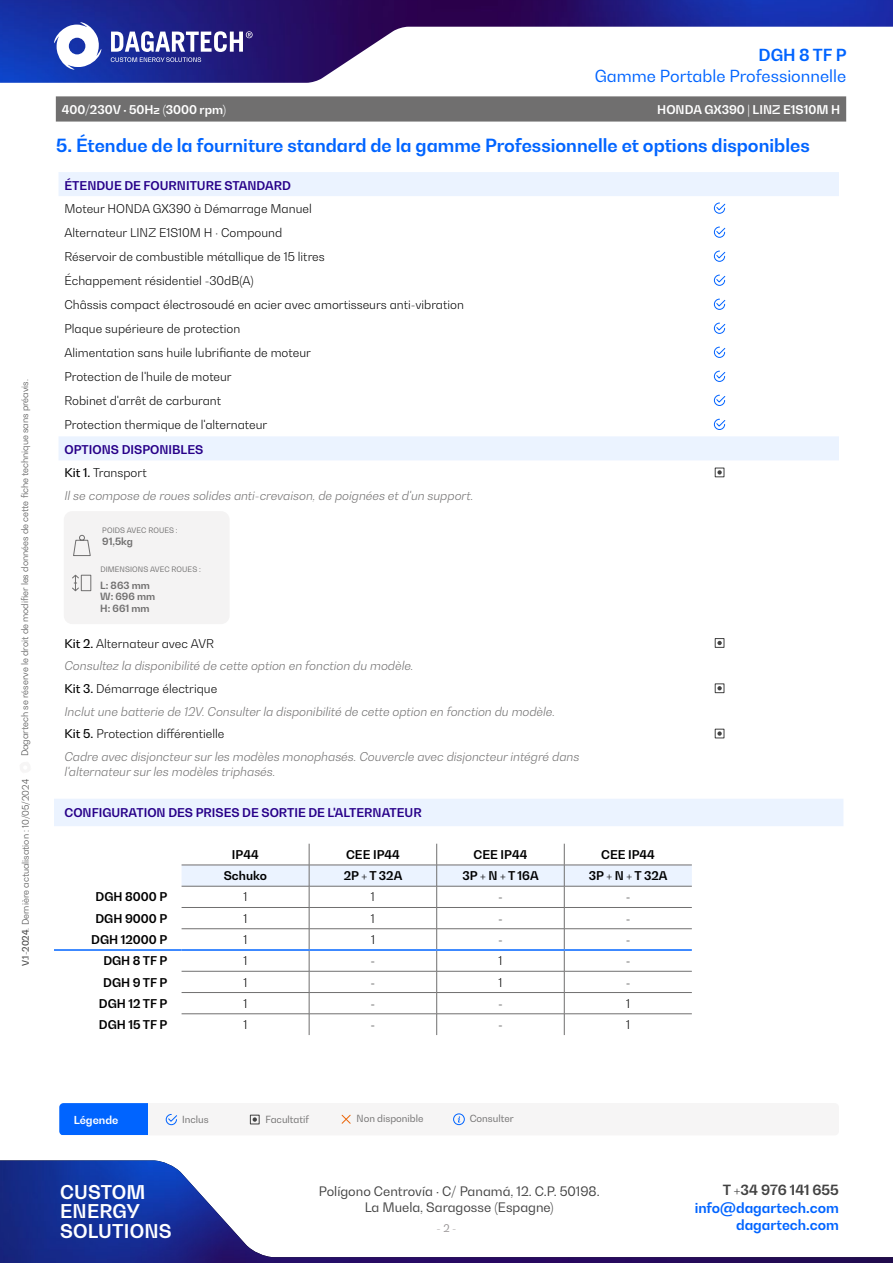
<style>
.page{position:relative;width:893px;height:1263px;background:#fff}
.page>*{position:absolute;margin:0;border:0;box-sizing:border-box;transform-origin:0 0}
.t1{font:700 18.75px/19.4px "Bw Gradual";letter-spacing:.01em;color:#fff}
.t2{font:700 18px "Bw Gradual";color:#0064ff}
.t3{font:16.5px "Bw Gradual";color:#0064ff}
.t4{font:700 16.5px "Bw Gradual";color:#0064ff}
.t5{font:700 13.95px "Bw Gradual";color:#0064ff}
.t6{font:700 13.95px "Bw Gradual";color:#424242}
.t7{font:12.9px/16.2px "Bw Gradual";color:#424242;text-align:center}
.t8{font:italic 300 12px/22.6px "Bw Gradual";color:#706f6f}
.t9{font:300 12px/24px "Bw Gradual";color:#000}
.t10{font:700 12px "Bw Gradual";color:#000}
.t11{font:700 12px "Bw Gradual";color:#270089}
.t12{font:700 12px "Bw Gradual";color:#fff}
.t13{font:700 10.95px "Bw Gradual";color:#fff}
.t14{font:10.5px "Bw Gradual";color:#949091}
.t15{font:700 9.9px/11.4px "Bw Gradual";color:#706f6f}
.t16{font:9.75px "Bw Gradual";color:#706f6f}
.t17{font:300 9px "Bw Gradual";color:#424242}
.t18{font:7.5px "Bw Gradual";letter-spacing:.01em;color:#706f6f}
.s1{font-weight:500}
.s2{font-weight:700;font-style:normal;color:#270089}
.s3{font-weight:500;font-style:normal;color:#000}
.s4{font-style:normal;color:#000}
</style>
<div class="page">
<img style="left:0;top:0;width:893px;height:83px">
<svg style="left:111px;top:31px;width:142px;height:31px"></svg>
<svg style="left:54px;top:22px;width:47px;height:48px"></svg>
<img style="left:0;top:1160px;width:893px;height:103px">
<div style="left:59px;top:1103px;width:780px;height:32px;background:#f6f5f5;border-radius:4px"></div>
<div style="left:59px;top:1103px;width:89px;height:32px;background:#0064ff"></div>
<svg style="left:165px;top:1114px;width:12px;height:11px"></svg>
<div style="left:250px;top:1115px;width:10px;height:9px;border:1px solid #424242"></div>
<svg style="left:253px;top:1117px;width:4px;height:5px"></svg>
<div style="left:453px;top:1114px;width:12px;height:11px;border:1px solid #0064ff;border-radius:50%"></div>
<svg style="left:458px;top:1116px;width:2px;height:7px"></svg>
<svg style="left:341px;top:1114px;width:10px;height:10px"></svg>
<div style="left:64px;top:511px;width:166px;height:113px;background:#f4f3f3;border-radius:9px"></div>
<svg style="left:59px;top:172px;width:780px;height:288px"></svg>
<svg style="left:714px;top:202px;width:12px;height:12px"></svg>
<svg style="left:714px;top:226px;width:12px;height:12px"></svg>
<svg style="left:714px;top:250px;width:12px;height:12px"></svg>
<svg style="left:714px;top:274px;width:12px;height:12px"></svg>
<svg style="left:714px;top:298px;width:12px;height:12px"></svg>
<svg style="left:714px;top:322px;width:12px;height:12px"></svg>
<svg style="left:714px;top:346px;width:12px;height:12px"></svg>
<svg style="left:714px;top:370px;width:12px;height:12px"></svg>
<svg style="left:714px;top:394px;width:12px;height:12px"></svg>
<svg style="left:714px;top:418px;width:12px;height:12px"></svg>
<div style="left:715px;top:468px;width:9px;height:9px;border:1px solid #424242"></div>
<svg style="left:717px;top:470px;width:5px;height:5px"></svg>
<div style="left:715px;top:638px;width:9px;height:10px;border:1px solid #424242"></div>
<svg style="left:717px;top:641px;width:5px;height:4px"></svg>
<div style="left:715px;top:683px;width:9px;height:10px;border:1px solid #424242"></div>
<svg style="left:717px;top:686px;width:5px;height:4px"></svg>
<div style="left:715px;top:729px;width:9px;height:9px;border:1px solid #424242"></div>
<svg style="left:717px;top:731px;width:5px;height:5px"></svg>
<div style="left:54px;top:799px;width:789px;height:27px;background:#ebf3ff"></div>
<svg style="left:56px;top:96px;width:790px;height:26px;background:#747373"></svg>
<svg style="left:73px;top:535px;width:18px;height:21px"></svg>
<svg style="left:72px;top:575px;width:19px;height:16px"></svg>
<svg style="left:182px;top:844px;width:510px;height:191px"></svg>
<hr style="left:54px;top:949px;width:128px;height:2px;background:#0064ff">
<hr style="left:182px;top:949px;width:127px;height:2px;background:#0064ff">
<hr style="left:309px;top:949px;width:128px;height:2px;background:#0064ff">
<hr style="left:437px;top:949px;width:127px;height:2px;background:#0064ff">
<hr style="left:564px;top:949px;width:128px;height:2px;background:#0064ff">
<p class="t17" style="left:19px;top:756px;width:379px;rotate:-90deg">Dagartech se réserve le droit de modifier les données de cette fiche technique sans préavis.</p>
<p class="t17" style="left:20px;top:966px;width:188px;rotate:-90deg"><span class="s1">V.1-2024</span>. Dernière actualisation : 10/05/2024</p>
<h3 class="t4" style="left:758px;top:44px;width:90px">DGH 8 TF P</h3>
<h3 class="t3" style="left:595px;top:65px;width:253px">Gamme Portable Professionnelle</h3>
<p class="t12" style="left:62px;top:101px;width:166px">400/230V · 50Hz (3000 rpm)</p>
<p class="t12" style="left:657px;top:101px;width:184px">HONDA GX390 | LINZ E1S10M H</p>
<h2 class="t2" style="left:56px;top:134px;width:755px">5. Étendue de la fourniture standard de la gamme Professionnelle et options disponibles</h2>
<p class="t11" style="left:64px;top:178px;width:228px">ÉTENDUE DE FOURNITURE STANDARD</p>
<p class="t9" style="left:64px;top:196px;width:401px">Moteur HONDA GX390 à Démarrage Manuel<br>Alternateur LINZ E1S10M H · Compound<br>Réservoir de combustible métallique de 15 litres<br>Échappement résidentiel -30dB(A)<br>Châssis compact électrosoudé en acier avec amortisseurs anti-vibration Plaque supérieure de protection<br>Alimentation sans huile lubrifiante de moteur<br>Protection de l'huile de moteur<br>Robinet d'arrêt de carburant<br>Protection thermique de l'alternateur</p>
<p class="t8" style="left:64px;top:438px;width:410px"><span class="s2">OPTIONS DISPONIBLES<br></span><span class="s3">Kit 1.</span> <span class="s4">Transport<br></span>Il se compose de roues solides anti-crevaison, de poignées et d'un support.</p>
<p class="t18" style="left:102px;top:525px;width:77px">POIDS AVEC ROUES :</p>
<p class="t15" style="left:102px;top:535px;width:32px">91,5kg</p>
<p class="t15" style="left:100px;top:579px;width:56px">L: 863 mm<br>W: 696 mm<br>H: 661 mm</p>
<p class="t18" style="left:100px;top:564px;width:102px">DIMENSIONS AVEC ROUES :</p>
<p class="t8" style="left:64px;top:632px;width:516px"><span class="s3">Kit 2.</span> <span class="s4">Alternateur avec AVR<br></span>Consultez la disponibilité de cette option en fonction du modèle.<br><span class="s3">Kit 3.</span> <span class="s4">Démarrage électrique<br></span>Inclut une batterie de 12V. Consulter la disponibilité de cette option en fonction du modèle.<br><span class="s3">Kit 5.</span> <span class="s4">Protection différentielle<br></span>Cadre avec disjoncteur sur les modèles monophasés. Couvercle avec disjoncteur intégré dans</p>
<p class="t8" style="left:64px;top:759px;width:212px">l'alternateur sur les modèles triphasés.</p>
<p class="t11" style="left:64px;top:805px;width:359px">CONFIGURATION DES PRISES DE SORTIE DE L'ALTERNATEUR</p>
<p class="t10" style="left:232px;top:847px;width:28px">IP44</p>
<p class="t10" style="left:346px;top:847px;width:55px">CEE IP44</p>
<p class="t10" style="left:474px;top:847px;width:55px">CEE IP44</p>
<p class="t10" style="left:601px;top:847px;width:55px">CEE IP44</p>
<p class="t10" style="left:224px;top:868px;width:45px">Schuko</p>
<p class="t10" style="left:344px;top:868px;width:60px">2P + T 32A</p>
<p class="t10" style="left:462px;top:868px;width:78px">3P + N + T 16A</p>
<p class="t10" style="left:589px;top:868px;width:80px">3P + N + T 32A</p>
<p class="t10" style="left:96px;top:889px;width:73px">DGH 8000 P</p>
<p class="t9" style="left:243px;top:885px;width:5px">1</p>
<p class="t9" style="left:371px;top:885px;width:5px">1</p>
<p class="t9" style="left:498px;top:885px;width:6px">-</p>
<p class="t9" style="left:626px;top:885px;width:6px">-</p>
<p class="t10" style="left:95px;top:910px;width:73px">DGH 9000 P</p>
<p class="t9" style="left:243px;top:906px;width:5px">1</p>
<p class="t9" style="left:371px;top:906px;width:5px">1</p>
<p class="t9" style="left:498px;top:906px;width:6px">-</p>
<p class="t9" style="left:626px;top:906px;width:6px">-</p>
<p class="t10" style="left:91px;top:932px;width:78px">DGH 12000 P</p>
<p class="t9" style="left:243px;top:927px;width:5px">1</p>
<p class="t9" style="left:371px;top:927px;width:5px">1</p>
<p class="t9" style="left:498px;top:927px;width:6px">-</p>
<p class="t9" style="left:626px;top:927px;width:6px">-</p>
<p class="t10" style="left:103px;top:953px;width:66px">DGH 8 TF P</p>
<p class="t9" style="left:243px;top:949px;width:5px">1</p>
<p class="t9" style="left:371px;top:949px;width:6px">-</p>
<p class="t9" style="left:499px;top:949px;width:5px">1</p>
<p class="t9" style="left:626px;top:949px;width:6px">-</p>
<p class="t10" style="left:103px;top:974px;width:66px">DGH 9 TF P</p>
<p class="t9" style="left:243px;top:970px;width:5px">1</p>
<p class="t9" style="left:371px;top:970px;width:6px">-</p>
<p class="t9" style="left:499px;top:970px;width:5px">1</p>
<p class="t9" style="left:626px;top:970px;width:6px">-</p>
<p class="t10" style="left:99px;top:995px;width:70px">DGH 12 TF P</p>
<p class="t9" style="left:243px;top:991px;width:5px">1</p>
<p class="t9" style="left:371px;top:991px;width:6px">-</p>
<p class="t9" style="left:498px;top:991px;width:6px">-</p>
<p class="t9" style="left:626px;top:991px;width:5px">1</p>
<p class="t10" style="left:99px;top:1017px;width:70px">DGH 15 TF P</p>
<p class="t9" style="left:243px;top:1012px;width:5px">1</p>
<p class="t9" style="left:371px;top:1012px;width:6px">-</p>
<p class="t9" style="left:498px;top:1012px;width:6px">-</p>
<p class="t9" style="left:626px;top:1012px;width:5px">1</p>
<p class="t13" style="left:74px;top:1112px;width:46px">Légende</p>
<p class="t16" style="left:182px;top:1113px;width:28px">Inclus</p>
<p class="t16" style="left:265px;top:1113px;width:45px">Facultatif</p>
<p class="t16" style="left:357px;top:1112px;width:68px">Non disponible</p>
<p class="t16" style="left:470px;top:1112px;width:46px">Consulter</p>
<h1 class="t1" style="left:60px;top:1182px;width:113px">CUSTOM<br>ENERGY<br>SOLUTIONS</h1>
<p class="t7" style="left:319px;top:1182px;width:282px">Polígono Centrovía · C/ Panamá, 12. C.P. 50198.<br>La Muela, Saragosse (Espagne)</p>
<p class="t14" style="left:437px;top:1221px;width:21px">- 2 -</p>
<p class="t6" style="left:723px;top:1180px;width:118px">T +34 976 141 655</p>
<p class="t5" style="left:695px;top:1199px;width:146px">info@dagartech.com</p>
<p class="t5" style="left:736px;top:1215px;width:104px">dagartech.com</p>
</div>
